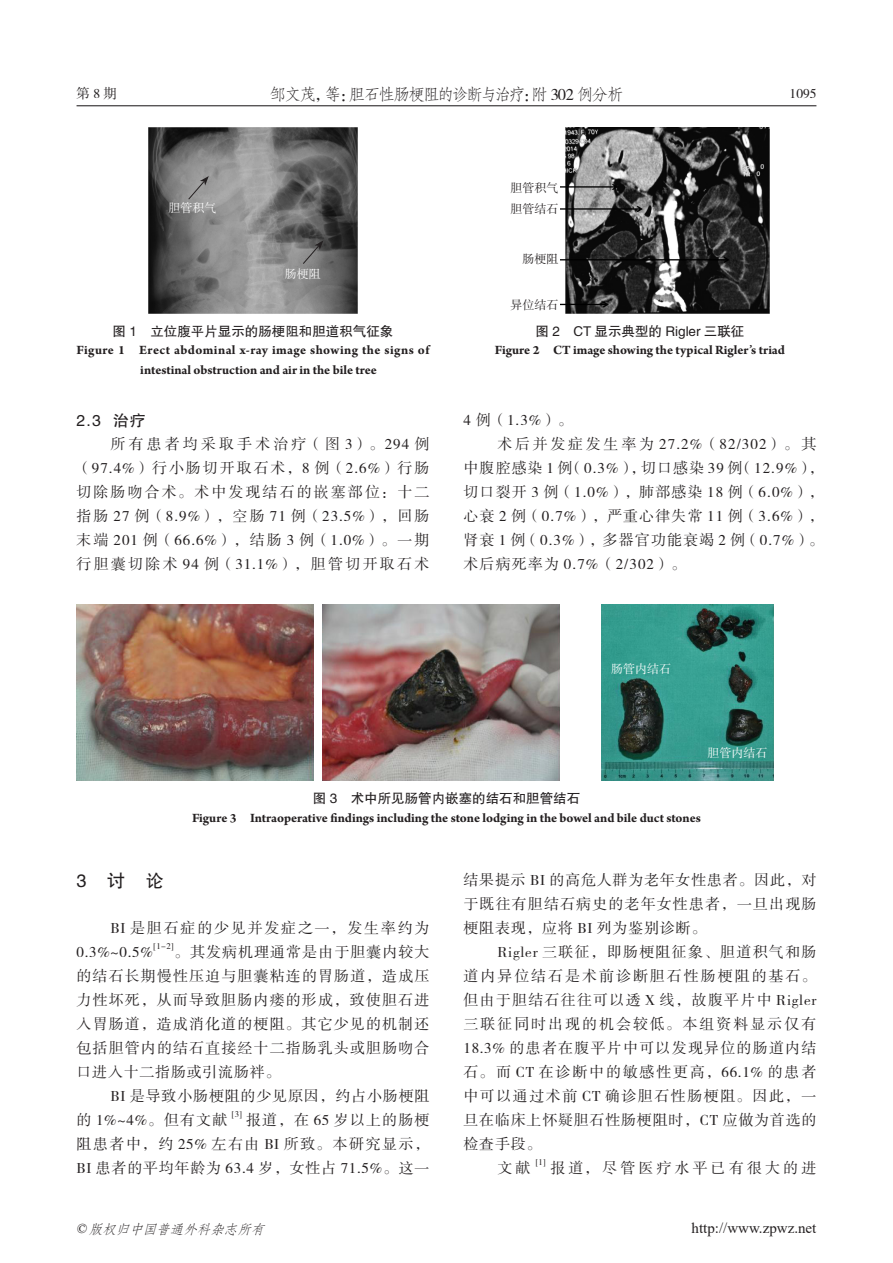
<style>
.page{position:relative;width:893px;height:1263px;background:#fff}
.page>*{position:absolute;margin:0;border:0;box-sizing:border-box;transform-origin:0 0}
.t1{font:18px "FZHTK GBK1 0";color:#231f20}
.t2{font:16.5px "FZFSK GBK1 0";letter-spacing:-.115em;color:#231f20}
.t3{font:15.75px "FZHTK GBK1 0";color:#231f20}
.t4{font:15px/24px "FZSSK GBK1 0";letter-spacing:.075em;color:#231f20;text-align:justify}
.t5{font:15px/24px "FZSSK GBK1 0";letter-spacing:.12em;color:#231f20}
.t6{font:15px "FZSSK GBK1 0";letter-spacing:.13em;color:#231f20}
.t7{font:15px/24px "FZSSK GBK1 0";letter-spacing:.055em;color:#231f20}
.t8{font:15px "FZSSK GBK1 0";letter-spacing:.18em;color:#231f20}
.t9{font:15px "FZSSK GBK1 0";letter-spacing:.05em;color:#231f20}
.t10{font:15px "FZSSK GBK1 0";letter-spacing:.1em;color:#231f20}
.t11{font:15px "Times New Roman";color:#231f20}
.t12{font:15px "FZSSK GBK1 0";letter-spacing:.205em;color:#231f20}
.t13{font:700 13.5px "Arno Pro";color:#231f20}
.t14{font:700 13.5px/19.5px "Arno Pro";letter-spacing:.02em;color:#231f20}
.t15{font:13.5px "FZHTK GBK1 0";color:#231f20}
.t16{font:italic 13.5px "FZFSK GBK1 0";color:#231f20}
.t17{font:13.5px "FZSSK GBK1 0";color:#231f20}
.t18{font:12px "FZSSK GBK1 0";color:#fff}
.t19{font:12px/21.5px "FZSSK GBK1 0";color:#231f20}
.t20{font:8.7px "FZSSK GBK1 0";color:#231f20}
.s1{font-family:"FZSSK GBK1 0"}
.s2{font-family:"Times New Roman"}
</style>
<div class="page">
<hr style="left:77px;top:105px;width:739px;height:1px;background:#231f20">
<img style="left:148px;top:128px;width:210px;height:185px">
<svg style="left:188px;top:176px;width:21px;height:24px"></svg>
<svg style="left:302px;top:240px;width:21px;height:25px"></svg>
<img style="left:560px;top:128px;width:209px;height:185px">
<img style="left:77px;top:605px;width:236px;height:176px">
<img style="left:323px;top:605px;width:237px;height:176px">
<img style="left:601px;top:605px;width:173px;height:176px">
<p class="t17" style="left:77px;top:86px;width:42px">第8期</p>
<p class="t2" style="left:270px;top:85px;width:355px">邹文茂，等：胆石性肠梗阻的诊断与治疗：附 <span class="s1">302</span> 例分析</p>
<p class="t17" style="left:790px;top:86px;width:28px">1095</p>
<p class="t18" style="left:168px;top:201px;width:49px">胆管积气</p>
<p class="t18" style="left:285px;top:267px;width:37px">肠梗阻</p>
<p class="t15" style="left:113px;top:323px;width:282px">图 1　立位腹平片显示的肠梗阻和胆道积气征象</p>
<p class="t14" style="left:140px;top:341px;width:291px;text-indent:-64px">Figure 1 Erect abdominal x-ray image showing the signs of intestinal obstruction and air in the bile tree</p>
<p class="t3" style="left:77px;top:412px;width:71px">2.3 治疗</p>
<p class="t4" style="left:76px;top:433px;width:355px;text-indent:34px">所有患者均采取手术治疗（图 3）。294 例（97.4%）行小肠切开取石术，8 例（2.6%）行肠切除肠吻合术。术中发现结石的嵌塞部位：十二指肠 27 例（8.9%），空肠 71 例（23.5%），回肠末端 201 例（66.6%），结肠 3 例（1.0%）。一期行胆囊切除术 94 例（31.1%），胆管切开取石术</p>
<p class="t19" style="left:510px;top:177px;width:49px">胆管积气胆管结石</p>
<p class="t19" style="left:522px;top:249px;width:37px">肠梗阻</p>
<p class="t19" style="left:510px;top:294px;width:49px">异位结石</p>
<p class="t15" style="left:535px;top:323px;width:210px">图 2　CT 显示典型的 Rigler 三联征</p>
<p class="t13" style="left:495px;top:342px;width:292px">Figure 2 CT image showing the typical Rigler’s triad</p>
<p class="t4" style="left:463px;top:409px;width:111px">4 例（1.3%）。</p>
<p class="t8" style="left:497px;top:436px;width:320px">术后并发症发生率为 27.2%（82/302）。其</p>
<p class="t4" style="left:463px;top:457px;width:362px">中腹腔感染 1 例（0.3%），切口感染 39 例（12.9%），</p>
<p class="t4" style="left:463px;top:481px;width:362px">切口裂开 3 例（1.0%），肺部感染 18 例（6.0%），</p>
<p class="t4" style="left:463px;top:505px;width:362px">心衰 2 例（0.7%），严重心律失常 11 例（3.6%），</p>
<p class="t4" style="left:463px;top:529px;width:362px">肾衰 1 例（0.3%），多器官功能衰竭 2 例（0.7%）。</p>
<p class="t4" style="left:463px;top:553px;width:224px">术后病死率为 0.7%（2/302）。</p>
<p class="t18" style="left:611px;top:662px;width:61px">肠管内结石</p>
<p class="t18" style="left:707px;top:746px;width:61px">胆管内结石</p>
<p class="t15" style="left:313px;top:791px;width:269px">图 3　术中所见肠管内嵌塞的结石和胆管结石</p>
<p class="t13" style="left:192px;top:810px;width:510px">Figure 3 Intraoperative findings including the stone lodging in the bowel and bile duct stones</p>
<p class="t1" style="left:77px;top:871px;width:89px">3　讨　论</p>
<p class="t5" style="left:77px;top:916px;width:354px;text-indent:34px">BI 是胆石症的少见并发症之一，发生率约为<br>0.3%~0.5%</p>
<p class="t20" style="left:154px;top:942px;width:21px">[1-2]</p>
<p class="t4" style="left:77px;top:940px;width:354px;text-indent:97px">。其发病机理通常是由于胆囊内较大的结石长期慢性压迫与胆囊粘连的胃肠道，造成压力性坏死，从而导致胆肠内瘘的形成，致使胆石进入胃肠道，造成消化道的梗阻。其它少见的机制还包括胆管内的结石直接经十二指肠乳头或胆肠吻合口进入十二指肠或引流肠袢。</p>
<p class="t7" style="left:77px;top:1084px;width:354px;text-indent:34px">BI 是导致小肠梗阻的少见原因，约占小肠梗阻的 1%~4%。但有文献</p>
<p class="t20" style="left:232px;top:1110px;width:11px">[3]</p>
<p class="t4" style="left:77px;top:1108px;width:354px;text-indent:170px">报道，在 65 岁以上的肠梗阻患者中，约 25% 左右由 BI 所致。本研究显示，BI 患者的平均年龄为 63.4 岁，女性占 71.5%。这一</p>
<p class="t4" style="left:463px;top:868px;width:354px">结果提示 BI 的高危人群为老年女性患者。因此，对于既往有胆结石病史的老年女性患者，一旦出现肠梗阻表现，应将 BI 列为鉴别诊断。</p>
<p class="t4" style="left:497px;top:940px;width:320px">Rigler 三联征，即肠梗阻征象、胆道积气和肠</p>
<p class="t6" style="left:463px;top:967px;width:354px">道内异位结石是术前诊断胆石性肠梗阻的基石。</p>
<p class="t4" style="left:463px;top:988px;width:354px">但由于胆结石往往可以透 X 线，故腹平片中 Rigler</p>
<p class="t6" style="left:463px;top:1015px;width:354px">三联征同时出现的机会较低。本组资料显示仅有</p>
<p class="t4" style="left:463px;top:1036px;width:354px">18.3% 的患者在腹平片中可以发现异位的肠道内结</p>
<p class="t5" style="left:463px;top:1060px;width:354px">石。而 CT 在诊断中的敏感性更高，66.1% 的患者</p>
<p class="t10" style="left:463px;top:1087px;width:354px">中可以通过术前 CT 确诊胆石性肠梗阻。因此，一</p>
<p class="t9" style="left:463px;top:1111px;width:354px">旦在临床上怀疑胆石性肠梗阻时，CT 应做为首选的</p>
<p class="t4" style="left:463px;top:1132px;width:79px">检查手段。</p>
<p class="t4" style="left:497px;top:1156px;width:35px">文献</p>
<p class="t20" style="left:536px;top:1158px;width:11px">[1]</p>
<p class="t12" style="left:550px;top:1159px;width:267px">报道，尽管医疗水平已有很大的进</p>
<p class="t16" style="left:76px;top:1221px;width:194px"><span class="s2">©</span> 版权归中国普通外科杂志所有</p>
<p class="t11" style="left:692px;top:1217px;width:126px">http://www.zpwz.net</p>
</div>
